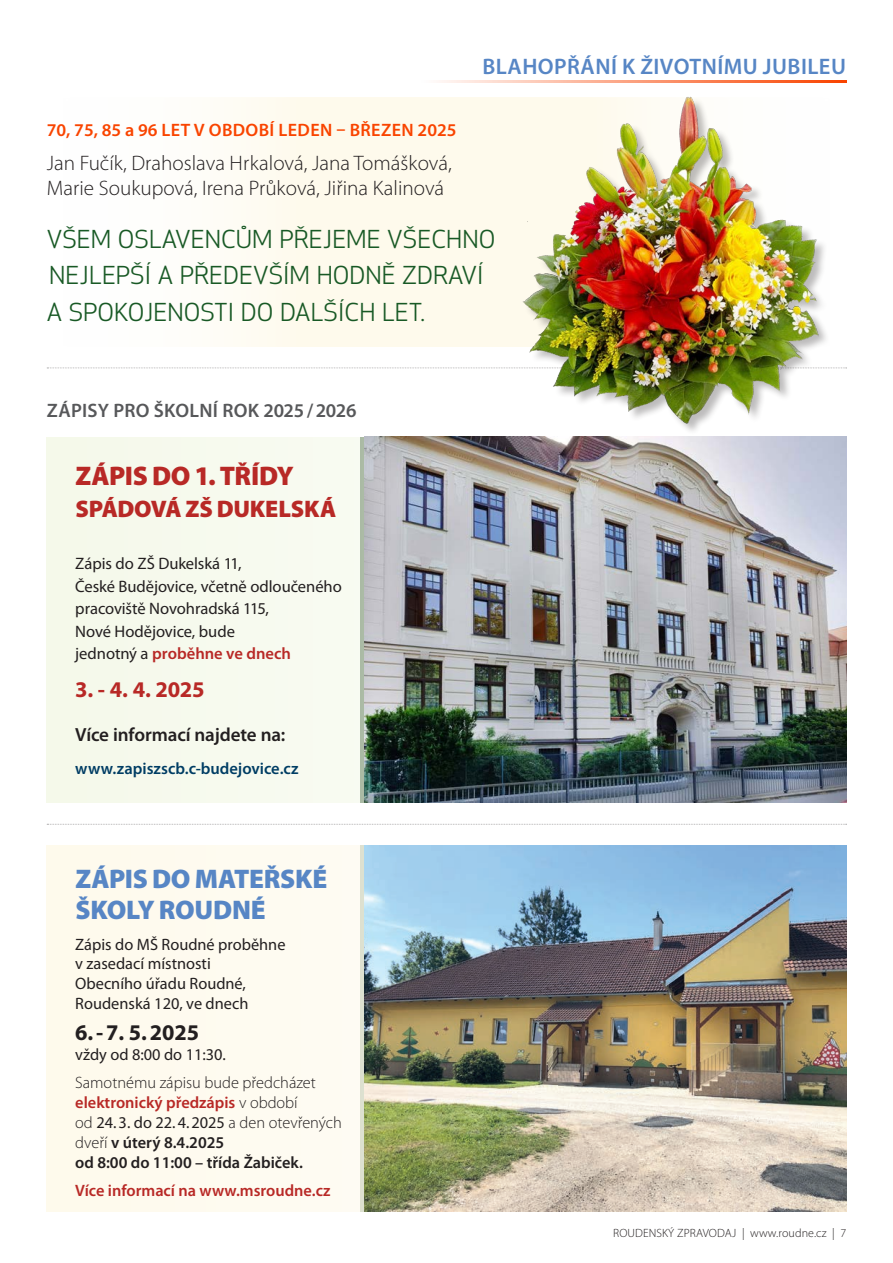
<style>
.page{position:relative;width:893px;height:1263px;background:#fff}
.page>*{position:absolute;margin:0;border:0;box-sizing:border-box;transform-origin:0 0}
.t1{font:900 27px/31.5px "Myriad Pro";letter-spacing:-.01em;color:#5786c5}
.t2{font:900 27px "Myriad Pro";letter-spacing:-.01em;color:#b82926}
.t3{font:24.15px/36.9px "Apex New";color:#185925}
.t4{font:900 24px "Myriad Pro";letter-spacing:-.01em;color:#b82926}
.subnadpis{font:600 22.5px "Myriad Pro";letter-spacing:.02em;color:#5786c5}
.t5{font:700 22.5px "Myriad Pro";color:#b82926}
.t6{font:700 22.5px "Myriad Pro";color:#231f20}
.t7{font:300 21px/25.2px "Myriad Pro";color:#231f20}
.t8{font:600 19.5px "Myriad Pro";letter-spacing:.01em;color:#57585a}
.t9{font:600 19.05px "Myriad Pro";letter-spacing:-.01em;color:#231f20}
.t10{font:600 18px "Myriad Pro";letter-spacing:.02em;color:#f94400}
.t11{font:16.65px/22.5px "Myriad Pro";letter-spacing:-.005em;color:#231f20}
.t12{font:300 16.5px/19.8px "Myriad Pro";color:#231f20}
.t13{font:16.5px/19.8px "Myriad Pro";color:#231f20}
.t14{font:600 16.5px "Myriad Pro";color:#b82926}
.t15{font:600 16.5px "Myriad Pro";color:#003d64}
.t16{font:300 12px "Myriad Pro";letter-spacing:.01em;color:#231f20}
.s1{font-weight:600;color:#b82926}
.s2{font-weight:400}
.s3{font-weight:600}
</style>
<div class="page">
<div style="left:47px;top:97px;width:799px;height:250px;background:linear-gradient(to bottom,#fefcf3,#fefcf3)"></div>
<hr style="left:421px;top:81px;width:425px;height:2px;background:#f94400">
<svg style="left:47px;top:367px;width:800px;height:1px"></svg>
<svg style="left:47px;top:824px;width:800px;height:1px"></svg>
<div style="left:524px;top:97px;width:306px;height:338px;background:#fff"></div>
<img style="left:521px;top:96px;width:300px;height:329px">
<div style="left:47px;top:437px;width:799px;height:365px;background:#f5f9ea"></div>
<div style="left:360px;top:437px;width:194px;height:365px;background:#aabaa4"></div>
<img style="left:364px;top:437px;width:482px;height:365px">
<div style="left:47px;top:845px;width:799px;height:367px;background:#fefaec"></div>
<img style="left:364px;top:845px;width:482px;height:367px">
<p class="t10" style="left:47px;top:119px;width:411px">70, 75, 85 a 96 LET V OBDOBÍ LEDEN – BŘEZEN 2025</p>
<p class="t7" style="left:47px;top:151px;width:406px">Jan Fučík, Drahoslava Hrkalová, Jana Tomášková,<br>Marie Soukupová, Irena Průková, Jiřina Kalinová</p>
<p class="subnadpis" style="left:483px;top:52px;width:365px">BLAHOPŘÁNÍ K ŽIVOTNÍMU JUBILEU</p>
<p class="t3" style="left:47px;top:220px;width:450px">VŠEM OSLAVENCŮM PŘEJEME VŠECHNO<br>NEJLEPŠÍ A PŘEDEVŠÍM HODNĚ ZDRAVÍ<br>A SPOKOJENOSTI DO DALŠÍCH LET.</p>
<p class="t8" style="left:47px;top:398px;width:311px">ZÁPISY PRO ŠKOLNÍ ROK 2025/2026</p>
<p class="t2" style="left:76px;top:458px;width:220px">ZÁPIS DO 1. TŘÍDY</p>
<p class="t4" style="left:76px;top:493px;width:262px">SPÁDOVÁ ZŠ DUKELSKÁ</p>
<p class="t11" style="left:75px;top:552px;width:268px">Zápis do ZŠ Dukelská 11,<br>České Budějovice, včetně odloučeného pracoviště Novohradská 115,<br>Nové Hodějovice, bude<br>jednotný a <span class="s1">proběhne ve dnech</span></p>
<p class="t5" style="left:75px;top:675px;width:131px">3. - 4. 4. 2025</p>
<p class="t9" style="left:75px;top:723px;width:211px">Více informací najdete na:</p>
<p class="t15" style="left:75px;top:758px;width:225px">www.zapiszscb.c-budejovice.cz</p>
<p class="t1" style="left:76px;top:862px;width:253px">ZÁPIS DO MATEŘSKÉ<br>ŠKOLY ROUDNÉ</p>
<p class="t13" style="left:75px;top:934px;width:212px">Zápis do MŠ Roudné proběhne v zasedací místnosti<br>Obecního úřadu Roudné,<br>Roudenská 120, ve dnech</p>
<p class="t6" style="left:75px;top:1018px;width:125px">6.-7. 5.2025</p>
<p class="t13" style="left:75px;top:1044px;width:152px">vždy od 8:00 do 11:30.</p>
<p class="t12" style="left:75px;top:1073px;width:268px">Samotnému zápisu bude předcházet <span class="s1">elektronický předzápis</span> v období<br>od <span class="s2">24.3. do 22.4.2025</span> a den otevřených dveří <span class="s3">v úterý 8.4.2025<br>od 8:00 do 11:00 – třída Žabiček.</span></p>
<p class="t14" style="left:75px;top:1180px;width:257px">Více informací na www.msroudne.cz</p>
<p class="t16" style="left:613px;top:1227px;width:235px">ROUDENSKÝ ZPRAVODAJ | www.roudne.cz | 7</p>
</div>
